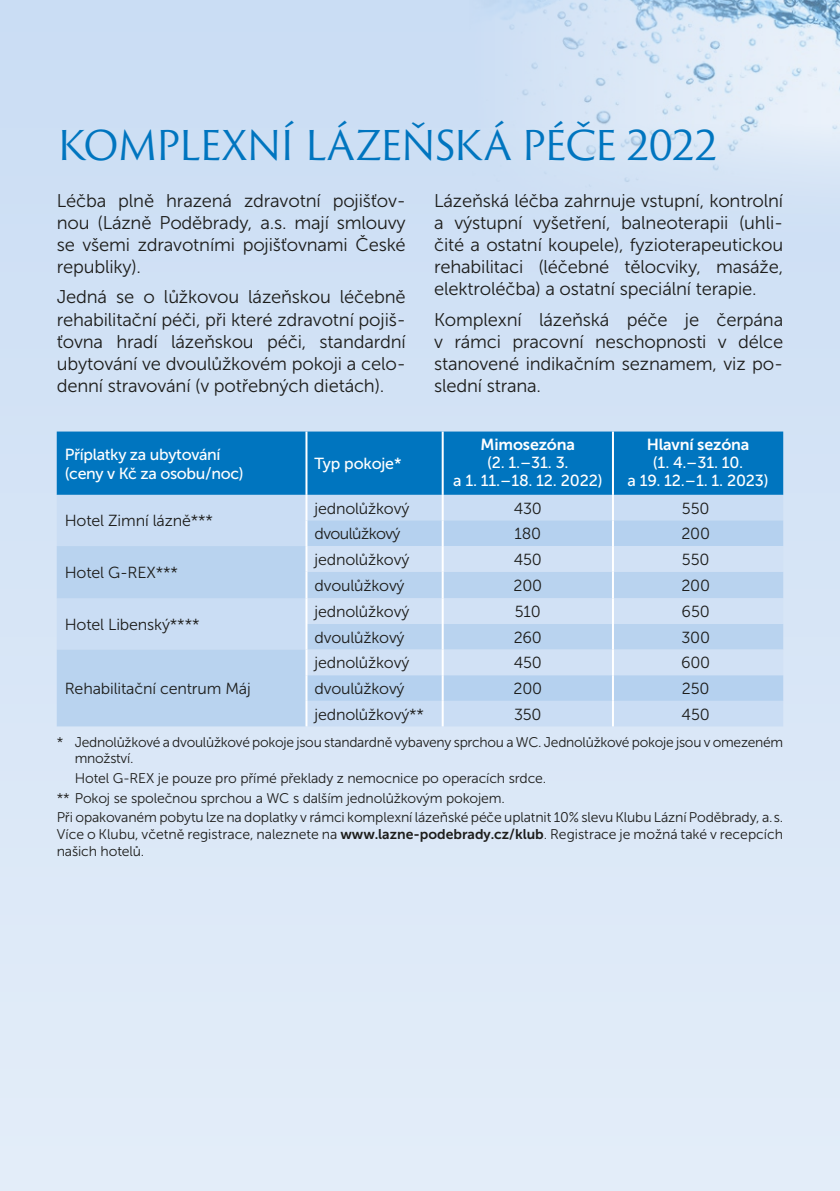
<style>
.page{position:relative;width:840px;height:1191px;background:#fff}
.page>*{position:absolute;margin:0;border:0;box-sizing:border-box;transform-origin:0 0}
.Main_Head_Small{font:40px "Trajan Sans Pro";letter-spacing:-.05em;color:#0075bf}
.Body_Text{font:18.4px/22px "Museo Sans 300";letter-spacing:-.01em;color:#1d1d1b;text-align:justify}
.Table_Body{font:16px "Museo Sans 300";letter-spacing:-.01em;color:#1d1d1b}
.Body_Text-2{font:16px/18px "Museo Sans 500";letter-spacing:-.02em;color:#fff;text-align:center}
.Body_Text-3{font:16px "Museo Sans 700";letter-spacing:-.01em;color:#fff}
.Table_Body-2{font:16px "Museo Sans 300";letter-spacing:-.035em;color:#1d1d1b}
.Body_Text-4{font:14px/16.8px "Museo Sans 300";letter-spacing:-.01em;color:#1d1d1b}
.s1{font-family:"Museo Sans 700"}
</style>
<div class="page">
<div style="left:0;top:0;width:839px;height:1191px;background:linear-gradient(to right,#d6e4f6,#dbe8f7)"></div>
<img style="left:465px;top:0;width:374px;height:260px">
<div style="left:57px;top:431px;width:725px;height:64px;background:#0075bf"></div>
<div style="left:57px;top:495px;width:725px;height:51px;background:#caddf4"></div>
<div style="left:307px;top:520px;width:475px;height:26px;background:#b5d1ef"></div>
<svg style="left:57px;top:546px;width:725px;height:180px;background:#bed6f0"></svg>
<svg style="left:307px;top:546px;width:475px;height:129px;background:#c7dbf2"></svg>
<hr style="left:305px;top:431px;width:2px;height:64px;background:#fff">
<hr style="left:441px;top:431px;width:2px;height:64px;background:#fff">
<hr style="left:611px;top:431px;width:2px;height:64px;background:#fff">
<hr style="left:305px;top:495px;width:2px;height:25px;background:#fff">
<hr style="left:441px;top:495px;width:2px;height:25px;background:#fff">
<hr style="left:611px;top:495px;width:2px;height:25px;background:#fff">
<hr style="left:305px;top:520px;width:2px;height:26px;background:#fff">
<hr style="left:441px;top:520px;width:2px;height:26px;background:#fff">
<hr style="left:611px;top:520px;width:2px;height:26px;background:#fff">
<hr style="left:305px;top:546px;width:2px;height:26px;background:#fff">
<hr style="left:441px;top:546px;width:2px;height:26px;background:#fff">
<hr style="left:611px;top:546px;width:2px;height:26px;background:#fff">
<hr style="left:305px;top:572px;width:2px;height:26px;background:#fff">
<hr style="left:441px;top:572px;width:2px;height:26px;background:#fff">
<hr style="left:611px;top:572px;width:2px;height:26px;background:#fff">
<hr style="left:305px;top:598px;width:2px;height:26px;background:#fff">
<hr style="left:441px;top:598px;width:2px;height:26px;background:#fff">
<hr style="left:611px;top:598px;width:2px;height:26px;background:#fff">
<hr style="left:305px;top:624px;width:2px;height:25px;background:#fff">
<hr style="left:441px;top:624px;width:2px;height:25px;background:#fff">
<hr style="left:611px;top:624px;width:2px;height:25px;background:#fff">
<hr style="left:305px;top:649px;width:2px;height:26px;background:#fff">
<hr style="left:441px;top:649px;width:2px;height:26px;background:#fff">
<hr style="left:611px;top:649px;width:2px;height:26px;background:#fff">
<hr style="left:305px;top:675px;width:2px;height:26px;background:#fff">
<hr style="left:441px;top:675px;width:2px;height:26px;background:#fff">
<hr style="left:611px;top:675px;width:2px;height:26px;background:#fff">
<hr style="left:305px;top:701px;width:2px;height:25px;background:#fff">
<hr style="left:441px;top:701px;width:2px;height:25px;background:#fff">
<hr style="left:611px;top:701px;width:2px;height:25px;background:#fff">
<p class="Main_Head_Small" style="left:57px;top:117px;width:662px">KOMPLEXNÍ LÁZEŇSKÁ PÉČE 2022</p>
<p class="Body_Text" style="left:57px;top:189px;width:350px">Léčba plně hrazená zdravotní pojišťov&shy;nou (Lázně Poděbrady, a.s. mají smlouvy se všemi zdravotními pojišťovnami České republiky).</p>
<p class="Body_Text" style="left:57px;top:286px;width:350px">Jedná se o lůžkovou lázeňskou léčebně rehabilitační péči, při které zdravotní pojiš&shy;ťovna hradí lázeňskou péči, standardní ubytování ve dvoulůžkovém pokoji a celo&shy;denní stravování (v potřebných dietách).</p>
<p class="Body_Text" style="left:434px;top:189px;width:350px">Lázeňská léčba zahrnuje vstupní, kontrolní a výstupní vyšetření, balneoterapii (uhli&shy;čité a ostatní koupele), fyzioterapeutickou rehabilitaci (léčebné tělocviky, masáže, elektroléčba) a ostatní speciální terapie.</p>
<p class="Body_Text" style="left:434px;top:308px;width:350px">Komplexní lázeňská péče je čerpána v rámci pracovní neschopnosti v délce stanovené indikačním seznamem, viz po&shy;slední strana.</p>
<p class="Body_Text-2" style="left:65px;top:444px;width:180px;line-height:19.2px;text-align:left">Příplatky za ubytování (ceny v Kč za osobu/noc)</p>
<p class="Body_Text-2" style="left:314px;top:455px;width:88px">Typ pokoje*</p>
<p class="Body_Text-3" style="left:480px;top:436px;width:96px">Mimosezóna</p>
<p class="Body_Text-2" style="left:453px;top:454px;width:151px">(2. 1.–31. 3.<br>a 1. 11.–18. 12. 2022)</p>
<p class="Body_Text-3" style="left:646px;top:436px;width:104px">Hlavní sezóna</p>
<p class="Body_Text-2" style="left:627px;top:454px;width:143px">(1. 4.–31. 10.<br>a 19. 12.–1. 1. 2023)</p>
<p class="Table_Body" style="left:65px;top:512px;width:150px">Hotel Zimní lázně***</p>
<p class="Table_Body" style="left:65px;top:564px;width:115px">Hotel G- REX***</p>
<p class="Table_Body" style="left:65px;top:616px;width:136px">Hotel Libenský****</p>
<p class="Table_Body" style="left:314px;top:499px;width:96px">jednolůžkový</p>
<p class="Table_Body" style="left:513px;top:499px;width:30px">430</p>
<p class="Table_Body" style="left:681px;top:499px;width:29px">550</p>
<p class="Table_Body-2" style="left:314px;top:525px;width:88px">dvoulůžkový</p>
<p class="Table_Body" style="left:514px;top:525px;width:28px">180</p>
<p class="Table_Body" style="left:681px;top:525px;width:30px">200</p>
<p class="Table_Body" style="left:314px;top:551px;width:96px">jednolůžkový</p>
<p class="Table_Body" style="left:513px;top:551px;width:30px">450</p>
<p class="Table_Body" style="left:681px;top:551px;width:29px">550</p>
<p class="Table_Body" style="left:314px;top:577px;width:92px">dvoulůžkový</p>
<p class="Table_Body" style="left:513px;top:577px;width:30px">200</p>
<p class="Table_Body" style="left:681px;top:577px;width:30px">200</p>
<p class="Table_Body" style="left:314px;top:603px;width:96px">jednolůžkový</p>
<p class="Table_Body" style="left:514px;top:603px;width:28px">510</p>
<p class="Table_Body" style="left:681px;top:603px;width:30px">650</p>
<p class="Table_Body" style="left:314px;top:628px;width:92px">dvoulůžkový</p>
<p class="Table_Body" style="left:513px;top:628px;width:30px">260</p>
<p class="Table_Body" style="left:681px;top:628px;width:30px">300</p>
<p class="Table_Body" style="left:314px;top:654px;width:96px">jednolůžkový</p>
<p class="Table_Body" style="left:513px;top:654px;width:30px">450</p>
<p class="Table_Body" style="left:680px;top:654px;width:31px">600</p>
<p class="Table_Body" style="left:314px;top:680px;width:92px">dvoulůžkový</p>
<p class="Table_Body" style="left:513px;top:680px;width:30px">200</p>
<p class="Table_Body" style="left:681px;top:680px;width:29px">250</p>
<p class="Table_Body" style="left:314px;top:705px;width:111px">jednolůžkový**</p>
<p class="Table_Body" style="left:513px;top:705px;width:29px">350</p>
<p class="Table_Body" style="left:681px;top:705px;width:30px">450</p>
<p class="Body_Text-4" style="left:75px;top:733px;width:709px;text-indent:-18px">* Jednolůžkové a dvoulůžkové pokoje jsou standardně vybaveny sprchou a WC. Jednolůžkové pokoje jsou v omezeném množství.</p>
<p class="Body_Text-4" style="left:75px;top:770px;width:473px">Hotel G- REX je pouze pro přímé překlady z nemocnice po operacích srdce.</p>
<p class="Body_Text-4" style="left:57px;top:789px;width:449px">** Pokoj se společnou sprchou a WC s dalším jednolůžkovým pokojem.</p>
<p class="Body_Text-4" style="left:57px;top:809px;width:727px;text-align:justify">Při opakovaném pobytu lze na doplatky v rámci komplexní lázeňské péče uplatnit 10% slevu Klubu Lázní Poděbrady, a. s.<br>Více o Klubu, včetně registrace, naleznete na <span class="s1">www.lazne-podebrady.cz/klub</span>. Registrace je možná také v recepcích našich hotelů.</p>
<p class="Table_Body" style="left:65px;top:680px;width:187px">Rehabilitační centrum Máj</p>
</div>
